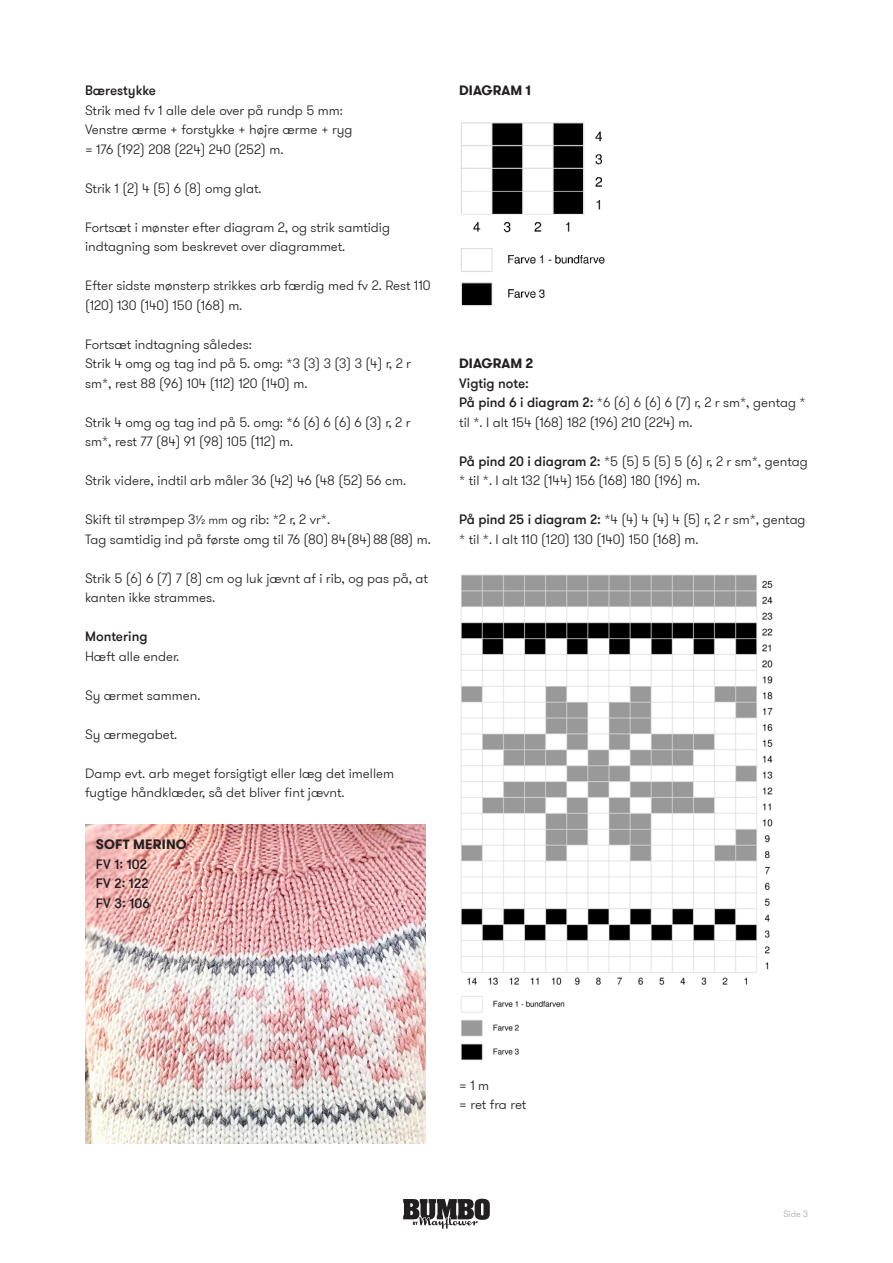
<style>
.page{position:relative;width:893px;height:1263px;background:#fff}
.page>*{position:absolute;margin:0;border:0;box-sizing:border-box;transform-origin:0 0}
.t1{font:300 13.5px/19.5px "GT Walsheim Pro";color:#231f20}
.t2{font:500 13.5px "GT Walsheim Pro";color:#231f20}
.t3{font:700 13.5px "GT Walsheim Pro";color:#231f20}
.t4{font:300 9px "GT Walsheim Pro";color:#a8a9ad}
.s1{font-size:12px}
.s2{font-weight:500}
</style>
<div class="page">
<svg style="left:403px;top:1199px;width:87px;height:30px"></svg>
<img style="left:461px;top:122px;width:144px;height:184px">
<img style="left:461px;top:574px;width:312px;height:486px">
<img style="left:85px;top:825px;width:340px;height:319px">
<p class="t2" style="left:85px;top:82px;width:73px">Bærestykke</p>
<p class="t1" style="left:85px;top:101px;width:259px">Strik med fv 1 alle dele over på rundp 5 mm:</p>
<p class="t1" style="left:85px;top:120px;width:269px">Venstre ærme + forstykke + højre ærme + ryg</p>
<p class="t1" style="left:85px;top:140px;width:200px">= 176 (192) 208 (224) 240 (252) m.</p>
<p class="t1" style="left:85px;top:179px;width:178px">Strik 1 (2) 4 (5) 6 (8) omg glat.</p>
<p class="t1" style="left:85px;top:218px;width:306px">Fortsæt i mønster efter diagram 2, og strik samtidig indtagning som beskrevet over diagrammet.</p>
<p class="t1" style="left:85px;top:276px;width:347px">Efter sidste mønsterp strikkes arb færdig med fv 2. Rest 110 (120) 130 (140) 150 (168) m.</p>
<p class="t1" style="left:85px;top:335px;width:168px">Fortsæt indtagning således:</p>
<p class="t1" style="left:85px;top:354px;width:327px">Strik 4 omg og tag ind på 5. omg: *3 (3) 3 (3) 3 (4) r, 2 r sm*, rest 88 (96) 104 (112) 120 (140) m.</p>
<p class="t1" style="left:85px;top:413px;width:327px">Strik 4 omg og tag ind på 5. omg: *6 (6) 6 (6) 6 (3) r, 2 r sm*, rest 77 (84) 91 (98) 105 (112) m.</p>
<p class="t1" style="left:85px;top:471px;width:323px">Strik videre, indtil arb måler 36 (42) 46 (48 (52) 56 cm.</p>
<p class="t1" style="left:85px;top:510px;width:247px">Skift til strømpep 3<span class="s1">1/2 mm</span> og rib: *2 r, 2 vr*.</p>
<p class="t1" style="left:85px;top:530px;width:347px">Tag samtidig ind på første omg til 76 (80) 84 (84) 88 (88) m.</p>
<p class="t1" style="left:85px;top:569px;width:344px">Strik 5 (6) 6 (7) 7 (8) cm og luk jævnt af i rib, og pas på, at kanten ikke strammes.</p>
<p class="t2" style="left:85px;top:628px;width:64px">Montering</p>
<p class="t1" style="left:85px;top:647px;width:96px">Hæft alle ender.</p>
<p class="t1" style="left:85px;top:686px;width:117px">Sy ærmet sammen.</p>
<p class="t1" style="left:85px;top:725px;width:94px">Sy ærmegabet.</p>
<p class="t1" style="left:85px;top:764px;width:311px">Damp evt. arb meget forsigtigt eller læg det imellem fugtige håndklæder, så det bliver fint jævnt.</p>
<p class="t3" style="left:96px;top:836px;width:93px">SOFT MERINO</p>
<p class="t2" style="left:96px;top:856px;width:53px">FV 1: 102</p>
<p class="t2" style="left:96px;top:875px;width:54px">FV 2: 122</p>
<p class="t2" style="left:96px;top:895px;width:56px">FV 3: 106</p>
<p class="t3" style="left:459px;top:82px;width:73px">DIAGRAM 1</p>
<p class="t3" style="left:459px;top:355px;width:76px">DIAGRAM 2</p>
<p class="t2" style="left:459px;top:374px;width:71px">Vigtig note:</p>
<p class="t1" style="left:459px;top:393px;width:348px"><span class="s2">På pind 6 i diagram 2:</span> *6 (6) 6 (6) 6 (7) r, 2 r sm*, gentag * til *. I alt 154 (168) 182 (196) 210 (224) m.</p>
<p class="t1" style="left:459px;top:452px;width:350px"><span class="s2">På pind 20 i diagram 2:</span> *5 (5) 5 (5) 5 (6) r, 2 r sm*, gentag * til *. I alt 132 (144) 156 (168) 180 (196) m.</p>
<p class="t1" style="left:459px;top:510px;width:348px"><span class="s2">På pind 25 i diagram 2:</span> *4 (4) 4 (4) 4 (5) r, 2 r sm*, gentag * til *. I alt 110 (120) 130 (140) 150 (168) m.</p>
<p class="t1" style="left:459px;top:1076px;width:31px">= 1 m</p>
<p class="t1" style="left:459px;top:1095px;width:69px">= ret fra ret</p>
<p class="t4" style="left:783px;top:1208px;width:26px">Side 3</p>
</div>
